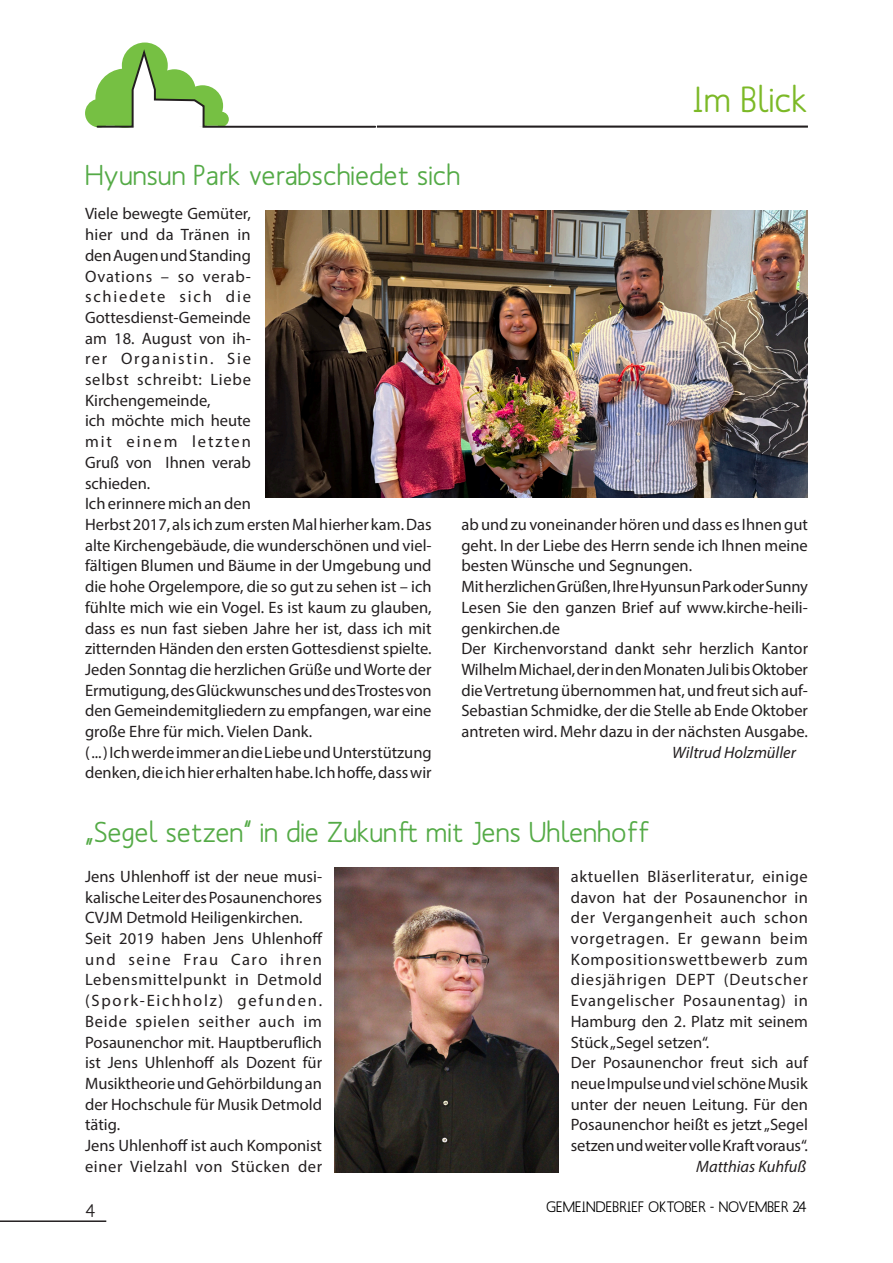
<style>
.page{position:relative;width:893px;height:1263px;background:#fff}
.page>*{position:absolute;margin:0;border:0;box-sizing:border-box;transform-origin:0 0}
.Rubrik{font:500 36px "Mank Sans";color:#7cb927}
.Head_HK{font:500 28.5px "Mank Sans";color:#54aa46}
.Head{font:500 28.5px "Mank Sans";color:#54aa46}
.t1{font:500 18px "Mank Sans";color:#231f20}
.Fließtext{font:16.5px/20.7px "Myriad Pro";color:#231f20;text-align:justify}
.Fließtext-2{font:italic 16.5px "Myriad Pro";color:#231f20}
.t2{font:500 15px "Mank Sans";color:#000}
</style>
<div class="page">
<hr style="left:0;top:1220px;width:106px;height:2px;background:#231f20">
<hr style="left:353px;top:126px;width:455px;height:2px;background:#231f20">
<svg style="left:85px;top:43px;width:291px;height:85px"></svg>
<img style="left:335px;top:867px;width:223px;height:305px">
<img style="left:266px;top:210px;width:542px;height:287px">
<p class="Rubrik" style="left:692px;top:77px;width:117px">Im Blick</p>
<p class="Head" style="left:85px;top:157px;width:377px">Hyunsun Park verabschiedet sich</p>
<p class="Fließtext" style="left:85px;top:203px;width:167px">Viele bewegte Gemüter, hier und da Tränen in den Augen und Standing Ovations – so verab&shy;schiedete sich die Gottesdienst-Gemeinde am 18. August von ih&shy;rer Organistin. Sie selbst schreibt: Liebe Kirchengemeinde,</p>
<p class="Fließtext" style="left:85px;top:410px;width:167px">ich möchte mich heute mit einem letzten Gruß von Ihnen verab schieden.</p>
<p class="Fließtext" style="left:85px;top:493px;width:348px;text-align:left">Ich erinnere mich an den<br>Herbst 2017, als ich zum ersten Mal hierher kam. Das alte Kirchengebäude, die wunderschönen und viel&shy;fältigen Blumen und Bäume in der Umgebung und die hohe Orgelempore, die so gut zu sehen ist – ich fühlte mich wie ein Vogel. Es ist kaum zu glauben, dass es nun fast sieben Jahre her ist, dass ich mit zitternden Händen den ersten Gottesdienst spielte.<br>Jeden Sonntag die herzlichen Grüße und Worte der Ermutigung, des Glückwunsches und des Trostes von den Gemeindemitgliedern zu empfangen, war eine große Ehre für mich. Vielen Dank.</p>
<p class="Fließtext" style="left:85px;top:741px;width:348px">( ... ) Ich werde immer an die Liebe und Unterstützung denken, die ich hier erhalten habe. Ich hoffe, dass wir</p>
<p class="Fließtext" style="left:461px;top:514px;width:348px">ab und zu voneinander hören und dass es Ihnen gut geht. In der Liebe des Herrn sende ich Ihnen meine besten Wünsche und Segnungen.</p>
<p class="Fließtext" style="left:461px;top:576px;width:348px">Mit herzlichen Grüßen, Ihre Hyunsun Park oder Sunny</p>
<p class="Fließtext" style="left:461px;top:597px;width:348px">Lesen Sie den ganzen Brief auf www.kirche-heili&shy;genkirchen.de</p>
<p class="Fließtext" style="left:461px;top:638px;width:348px">Der Kirchenvorstand dankt sehr herzlich Kantor Wilhelm Michael, der in den Monaten Juli bis Oktober die Vertretung übernommen hat, und freut sich auf-Sebastian Schmidke, der die Stelle ab Ende Oktober antreten wird. Mehr dazu in der nächsten Ausgabe.</p>
<p class="Fließtext-2" style="left:672px;top:742px;width:125px">Wiltrud Holzmüller</p>
<p class="Head_HK" style="left:85px;top:814px;width:566px">„Segel setzen“ in die Zukunft mit Jens Uhlenhoff</p>
<p class="Fließtext" style="left:85px;top:866px;width:239px">Jens Uhlenhoff ist der neue musi&shy;kalische Leiter des Posaunenchores CVJM Detmold Heiligenkirchen.</p>
<p class="Fließtext" style="left:85px;top:928px;width:239px">Seit 2019 haben Jens Uhlenhoff und seine Frau Caro ihren Lebensmittelpunkt in Detmold (Spork-Eichholz) gefunden.<br>Beide spielen seither auch im Posaunenchor mit. Hauptberuflich ist Jens Uhlenhoff als Dozent für Musiktheorie und Gehörbildung an der Hochschule für Musik Detmold tätig.</p>
<p class="Fließtext" style="left:85px;top:1135px;width:239px">Jens Uhlenhoff ist auch Komponist einer Vielzahl von Stücken der</p>
<p class="Fließtext" style="left:571px;top:866px;width:239px">aktuellen Bläserliteratur, einige davon hat der Posaunenchor in der Vergangenheit auch schon vorgetragen. Er gewann beim Kompositionswettbewerb zum diesjährigen DEPT (Deutscher Evangelischer Posaunentag) in Hamburg den 2. Platz mit seinem Stück „Segel setzen“.</p>
<p class="Fließtext" style="left:571px;top:1052px;width:239px">Der Posaunenchor freut sich auf neue Impulse und viel schöne Musik unter der neuen Leitung. Für den Posaunenchor heißt es jetzt „Segel setzen und weiter volle Kraft voraus“.</p>
<p class="Fließtext-2" style="left:696px;top:1156px;width:112px">Matthias Kuhfuß</p>
<p class="t1" style="left:85px;top:1199px;width:12px">4</p>
<p class="t2" style="left:546px;top:1197px;width:262px">GEMEINDEBRIEF OKTOBER - NOVEMBER 24</p>
</div>
